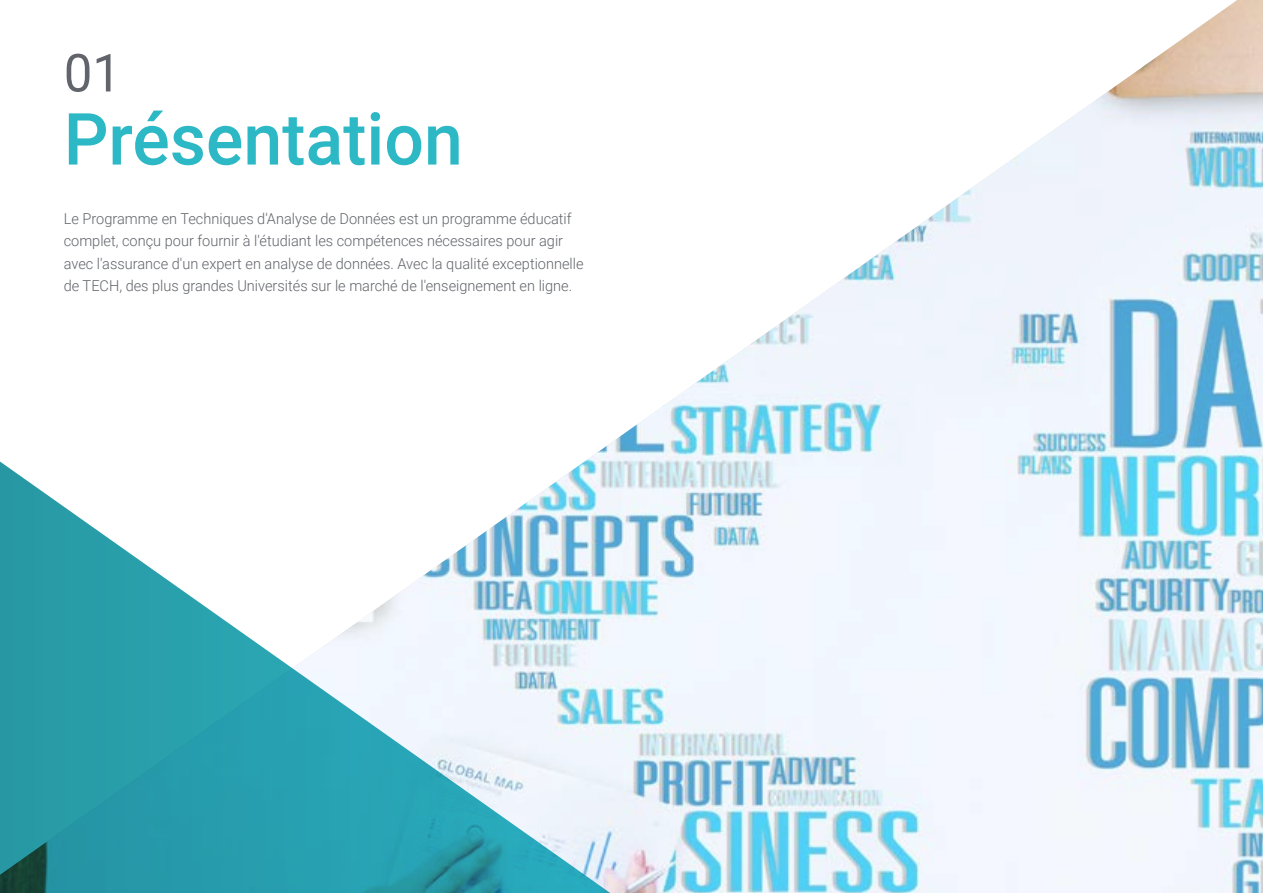
<style>
.page{position:relative;width:1263px;height:893px;background:#fff}
.page>*{position:absolute;margin:0;border:0;box-sizing:border-box;transform-origin:0 0}
.t1{font:500 72px "Roboto";color:#2db8c5}
.t2{font:52.5px "Roboto";color:#61646a}
.t3{font:300 15px/22.5px "Roboto";color:#61646a}
</style>
<div class="page">
<img style="left:607px;top:0;width:656px;height:893px">
<svg style="left:0;top:446px;width:640px;height:447px"></svg>
<h2 class="t2" style="left:64px;top:36px;width:59px">01</h2>
<h1 class="t1" style="left:64px;top:89px;width:401px">Présentation</h1>
<p class="t3" style="left:64px;top:207px;width:521px">Le Programme en Techniques d'Analyse de Données est un programme éducatif complet, conçu pour fournir à l'étudiant les compétences nécessaires pour agir avec l'assurance d'un expert en analyse de données. Avec la qualité exceptionnelle de TECH, des plus grandes Universités sur le marché de l'enseignement en ligne.</p>
</div>
